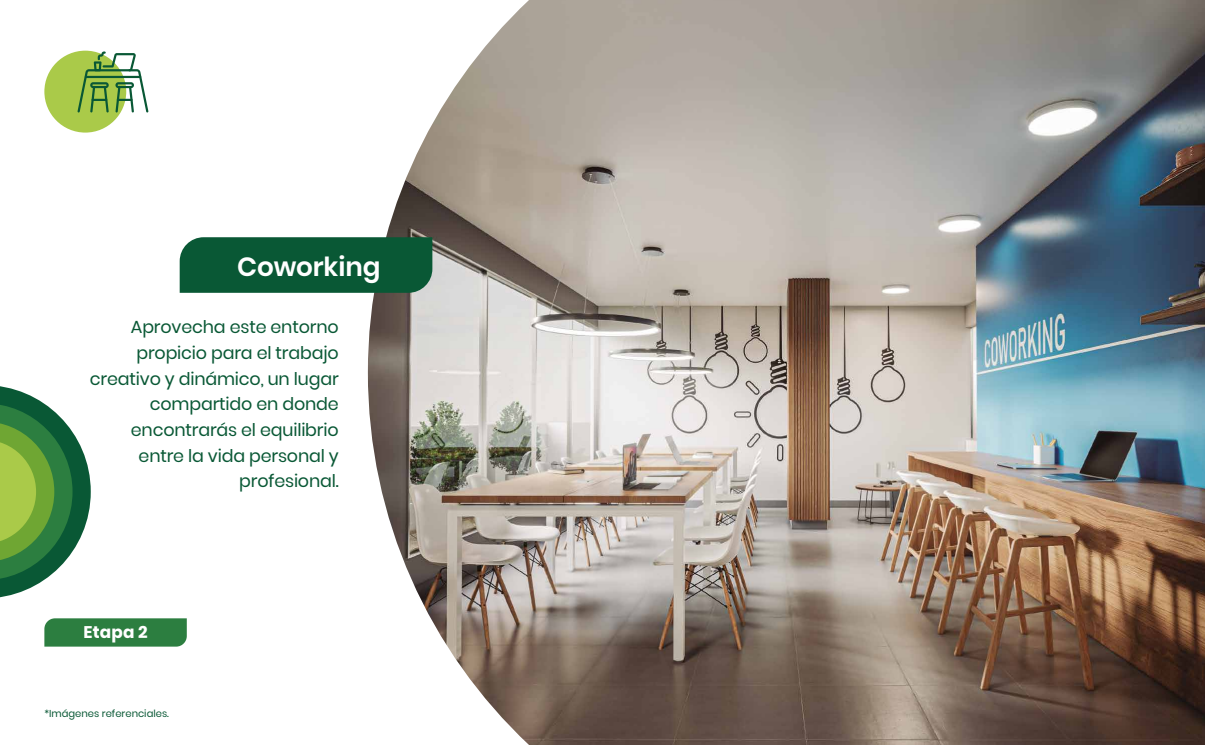
<style>
.page{position:relative;width:1205px;height:745px;background:#fff}
.page>*{position:absolute;margin:0;border:0;box-sizing:border-box;transform-origin:0 0}
.t1{font:600 26.25px "Poppins";color:#fff}
.t2{font:17.5px/25.6px "Poppins";letter-spacing:-.01em;color:#095835;text-align:right}
.t3{font:700 16.88px "Poppins";letter-spacing:.01em;color:#fff}
.t4{font:10px "Poppins";color:#095835}
</style>
<div class="page">
<img style="left:368px;top:0;width:837px;height:744px">
<svg style="left:0;top:386px;width:91px;height:212px"></svg>
<div style="left:44px;top:618px;width:143px;height:28px;background:#2c7e40"></div>
<div style="left:180px;top:237px;width:252px;height:55px;background:#095835"></div>
<div style="left:44px;top:51px;width:82px;height:81px;background:#aaca49;border-radius:50%"></div>
<svg style="left:77px;top:51px;width:71px;height:61px"></svg>
<h1 class="t1" style="left:237px;top:252px;width:145px">Coworking</h1>
<p class="t2" style="left:90px;top:314px;width:250px">Aprovecha este entorno propicio para el trabajo creativo y dinámico, un lugar compartido en donde encontrarás el equilibrio entre la vida personal y profesional.</p>
<p class="t3" style="left:83px;top:622px;width:66px">Etapa 2</p>
<p class="t4" style="left:44px;top:707px;width:126px">*Imágenes referenciales.</p>
</div>
